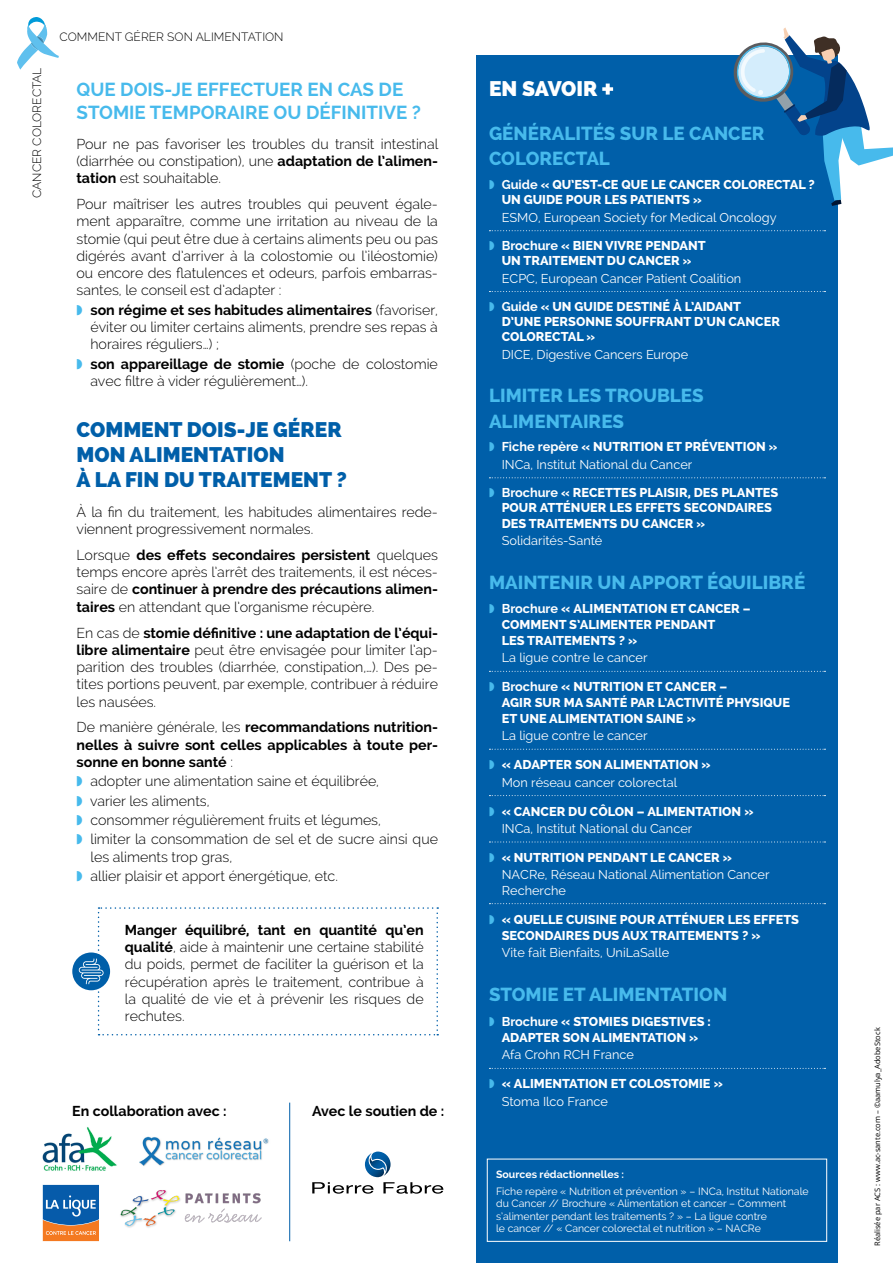
<style>
.page{position:relative;width:893px;height:1263px;background:#fff}
.page>*{position:absolute;margin:0;border:0;box-sizing:border-box;transform-origin:0 0}
.t1{font:800 21px/25.2px "Raleway";color:#005fa9}
.t2{font:800 21px "Raleway";letter-spacing:-.005em;color:#fff}
.t3{font:800 18.75px/25.2px "Raleway";color:#47baec}
.t4{font:700 18.75px/22.5px "Raleway";color:#47baec}
.t5{font:300 14.25px/17.2px "Raleway";color:#000;text-align:justify}
.t6{font:700 14.25px/17.2px "Raleway";color:#000;text-align:justify}
.t7{font:800 12.75px/15.3px "Raleway";color:#fff}
.t8{font:12.75px/15.3px "Raleway";color:#fff}
.t9{font:300 12px "Raleway";color:#000}
.t10{font:10.5px/12.6px "Raleway";color:#fff}
.t11{font:700 10.5px "Raleway";color:#fff}
.Intervenant{font:7.5px "Open Sans";color:#000}
.s1{font-weight:700}
.s2{color:#47baec}
.s3{font-weight:300}
.s4{font-size:13.5px}
</style>
<div class="page">
<svg style="left:17px;top:17px;width:41px;height:53px"></svg>
<div style="left:476px;top:55px;width:362px;height:1208px;background:#005fa9"></div>
<svg style="left:489px;top:230px;width:336px;height:1px"></svg>
<svg style="left:489px;top:291px;width:336px;height:1px"></svg>
<svg style="left:489px;top:477px;width:336px;height:1px"></svg>
<svg style="left:489px;top:671px;width:336px;height:1px"></svg>
<svg style="left:489px;top:749px;width:336px;height:1px"></svg>
<svg style="left:489px;top:795px;width:336px;height:1px"></svg>
<svg style="left:489px;top:841px;width:336px;height:1px"></svg>
<svg style="left:489px;top:903px;width:336px;height:1px"></svg>
<svg style="left:489px;top:1068px;width:336px;height:1px"></svg>
<svg style="left:602px;top:84px;width:11px;height:11px"></svg>
<svg style="left:733px;top:27px;width:160px;height:179px"></svg>
<div style="left:72px;top:952px;width:38px;height:38px;background:#005fa9;border-radius:50%"></div>
<svg style="left:79px;top:907px;width:359px;height:128px"></svg>
<svg style="left:312px;top:1151px;width:131px;height:43px"></svg>
<img style="left:120px;top:1190px;width:142px;height:38px">
<img style="left:42px;top:1127px;width:75px;height:44px">
<svg style="left:42px;top:1184px;width:57px;height:58px;background:#6a7a90"></svg>
<img style="left:139px;top:1136px;width:130px;height:30px">
<hr style="left:289px;top:1102px;width:1px;height:139px;background:#005fa9">
<div style="left:487px;top:1159px;width:340px;height:83px;border:1px solid #fff"></div>
<p class="t9" style="left:30px;top:198px;width:132px;rotate:-90deg">CANCER COLORECTAL</p>
<p class="t9" style="left:60px;top:30px;width:226px">COMMENT GÉRER SON ALIMENTATION</p>
<p class="t4" style="left:77px;top:79px;width:346px">QUE DOIS-JE EFFECTUER EN CAS DE<br>STOMIE TEMPORAIRE OU DÉFINITIVE ?</p>
<p class="t5" style="left:77px;top:135px;width:363px">Pour ne pas favoriser les troubles du transit intestinal (diarrhée ou constipation), une <span class="s1">adaptation de l’alimen&shy;tation</span> est souhaitable.</p>
<p class="t5" style="left:77px;top:195px;width:363px">Pour maîtriser les autres troubles qui peuvent égale&shy;ment apparaître, comme une irritation au niveau de la stomie (qui peut être due à certains aliments peu ou pas digérés avant d’arriver à la colostomie ou l’iléostomie) ou encore des flatulences et odeurs, parfois embarras&shy;santes, le conseil est d’adapter :</p>
<p class="t5" style="left:90px;top:301px;width:349px;text-indent:-14px"><span class="s2">◗</span> <span class="s1">son régime et ses habitudes alimentaires</span> (favoriser, éviter ou limiter certains aliments, prendre ses repas à horaires réguliers…) ;</p>
<p class="t5" style="left:90px;top:355px;width:349px;text-indent:-14px"><span class="s2">◗</span> <span class="s1">son appareillage de stomie</span> (poche de colostomie avec filtre à vider régulièrement…).</p>
<p class="t1" style="left:77px;top:417px;width:272px">COMMENT DOIS-JE GÉRER<br>MON ALIMENTATION<br>À LA FIN DU TRAITEMENT ?</p>
<p class="t5" style="left:77px;top:503px;width:363px">À la fin du traitement, les habitudes alimentaires rede&shy;viennent progressivement normales.</p>
<p class="t5" style="left:77px;top:546px;width:363px">Lorsque <span class="s1">des effets secondaires persistent</span> quelques temps encore après l’arrêt des traitements, il est néces&shy;saire de <span class="s1">continuer à prendre des précautions alimen&shy;taires</span> en attendant que l’organisme récupère.</p>
<p class="t5" style="left:77px;top:624px;width:363px">En cas de <span class="s1">stomie définitive : une adaptation de l’équi&shy;libre alimentaire</span> peut être envisagée pour limiter l’ap&shy;parition des troubles (diarrhée, constipation,…). Des pe&shy;tites portions peuvent, par exemple, contribuer à réduire les nausées.</p>
<p class="t6" style="left:77px;top:719px;width:363px"><span class="s3">De manière générale, les</span> recommandations nutrition&shy;nelles à suivre sont celles applicables à toute per&shy;sonne en bonne santé <span class="s3">:</span></p>
<p class="t5" style="left:77px;top:772px;width:304px"><span class="s2">◗</span> adopter une alimentation saine et équilibrée,</p>
<p class="t5" style="left:77px;top:792px;width:135px"><span class="s2">◗</span> varier les aliments,</p>
<p class="t5" style="left:77px;top:811px;width:306px"><span class="s2">◗</span> consommer régulièrement fruits et légumes,</p>
<p class="t5" style="left:90px;top:830px;width:349px;text-indent:-14px"><span class="s2">◗</span> limiter la consommation de sel et de sucre ainsi que les aliments trop gras,</p>
<p class="t5" style="left:77px;top:867px;width:263px"><span class="s2">◗</span> allier plaisir et apport énergétique, etc.</p>
<p class="t5" style="left:125px;top:921px;width:300px"><span class="s1">Manger équilibré, tant en quantité qu’en qualité</span>, aide à maintenir une certaine stabilité du poids, permet de faciliter la guérison et la récupération après le traitement, contribue à la qualité de vie et à prévenir les risques de rechutes.</p>
<p class="t6" style="left:72px;top:1103px;width:156px">En collaboration avec :</p>
<p class="t6" style="left:312px;top:1103px;width:134px">Avec le soutien de :</p>
<p class="t2" style="left:489px;top:77px;width:110px">EN SAVOIR</p>
<p class="t3" style="left:489px;top:121px;width:277px">GÉNÉRALITÉS SUR LE CANCER<br>COLORECTAL</p>
<p class="t7" style="left:502px;top:177px;width:315px;text-indent:-13px"><span class="s2">◗</span> <span class="s1">Guide</span> « QU’EST-CE QUE LE CANCER COLORECTAL ?<br>UN GUIDE POUR LES PATIENTS »</p>
<p class="t8" style="left:502px;top:210px;width:276px">ESMO, European Society for Medical Oncology</p>
<p class="t7" style="left:489px;top:238px;width:218px;text-align:center"><span class="s2">◗</span> <span class="s1">Brochure</span> « BIEN VIVRE PENDANT<br>UN TRAITEMENT DU CANCER »</p>
<p class="t8" style="left:502px;top:270px;width:241px">ECPC, European Cancer Patient Coalition</p>
<p class="t7" style="left:502px;top:299px;width:280px;text-indent:-13px"><span class="s2">◗</span> <span class="s1">Guide</span> « UN GUIDE DESTINÉ À L’AIDANT<br>D’UNE PERSONNE SOUFFRANT D’UN CANCER<br>COLORECTAL »</p>
<p class="t8" style="left:502px;top:346px;width:188px">DICE, Digestive Cancers Europe</p>
<p class="t3" style="left:489px;top:383px;width:216px">LIMITER LES TROUBLES<br>ALIMENTAIRES</p>
<p class="t7" style="left:489px;top:439px;width:290px"><span class="s2">◗</span> <span class="s1">Fiche repère</span> « NUTRITION ET PRÉVENTION »</p>
<p class="t8" style="left:502px;top:457px;width:192px">INCa, Institut National du Cancer</p>
<p class="t7" style="left:502px;top:485px;width:278px;text-indent:-13px"><span class="s2">◗</span> <span class="s1">Brochure</span> « RECETTES PLAISIR, DES PLANTES<br>POUR ATTÉNUER LES EFFETS SECONDAIRES<br>DES TRAITEMENTS DU CANCER »</p>
<p class="t8" style="left:502px;top:533px;width:102px">Solidarités-Santé</p>
<p class="t3" style="left:489px;top:570px;width:318px">MAINTENIR UN APPORT ÉQUILIBRÉ</p>
<p class="t7" style="left:502px;top:601px;width:251px;line-height:15.8px;text-indent:-13px"><span class="s2">◗</span> <span class="s1">Brochure</span> <span class="s4">«</span> ALIMENTATION ET CANCER –<br>COMMENT S’ALIMENTER PENDANT<br>LES TRAITEMENTS ? <span class="s4">»</span></p>
<p class="t8" style="left:502px;top:650px;width:147px">La ligue contre le cancer</p>
<p class="t7" style="left:502px;top:679px;width:290px;line-height:15.8px;text-indent:-13px"><span class="s2">◗</span> <span class="s1">Brochure</span> <span class="s4">«</span> NUTRITION ET CANCER –<br>AGIR SUR MA SANTÉ PAR L’ACTIVITÉ PHYSIQUE<br>ET UNE ALIMENTATION SAINE <span class="s4">»</span></p>
<p class="t8" style="left:502px;top:728px;width:147px">La ligue contre le cancer</p>
<p class="t7" style="left:489px;top:757px;width:223px"><span class="s2">◗</span> <span class="s4">«</span> ADAPTER SON ALIMENTATION <span class="s4">»</span></p>
<p class="t8" style="left:502px;top:774px;width:177px">Mon réseau cancer colorectal</p>
<p class="t7" style="left:489px;top:803px;width:266px"><span class="s2">◗</span> <span class="s4">«</span> CANCER DU CÔLON – ALIMENTATION <span class="s4">»</span></p>
<p class="t8" style="left:502px;top:821px;width:192px">INCa, Institut National du Cancer</p>
<p class="t7" style="left:489px;top:850px;width:244px"><span class="s2">◗</span> <span class="s4">«</span> NUTRITION PENDANT LE CANCER <span class="s4">»</span></p>
<p class="t8" style="left:502px;top:867px;width:269px">NACRe, Réseau National Alimentation Cancer<br>Recherche</p>
<p class="t7" style="left:502px;top:911px;width:299px;line-height:16.2px;text-indent:-13px"><span class="s2">◗</span> <span class="s4">«</span> QUELLE CUISINE POUR ATTÉNUER LES EFFETS<br>SECONDAIRES DUS AUX TRAITEMENTS ? <span class="s4">»</span></p>
<p class="t8" style="left:502px;top:945px;width:169px">Vite fait Bienfaits, UniLaSalle</p>
<p class="t3" style="left:489px;top:982px;width:240px">STOMIE ET ALIMENTATION</p>
<p class="t7" style="left:489px;top:1013px;width:223px;line-height:16.2px;text-align:center"><span class="s2">◗</span> <span class="s1">Brochure</span> <span class="s4">«</span> STOMIES DIGESTIVES :<br>ADAPTER SON ALIMENTATION <span class="s4">»</span></p>
<p class="t8" style="left:502px;top:1047px;width:134px">Afa Crohn RCH France</p>
<p class="t7" style="left:489px;top:1076px;width:235px"><span class="s2">◗</span> <span class="s4">«</span> ALIMENTATION ET COLOSTOMIE <span class="s4">»</span></p>
<p class="t8" style="left:502px;top:1094px;width:108px">Stoma Ilco France</p>
<p class="t11" style="left:496px;top:1168px;width:129px">Sources rédactionnelles :</p>
<p class="t10" style="left:496px;top:1184px;width:314px">Fiche repère « Nutrition et prévention » – INCa, Institut Nationale du Cancer // Brochure « Alimentation et cancer – Comment s’alimenter pendant les traitements ? » – La ligue contre<br>le cancer // « Cancer colorectal et nutrition » – NACRe</p>
<p class="Intervenant" style="left:872px;top:1246px;width:220px;rotate:-90deg">Réalisée par ACS : www.ac-sante.com – ©aamulya_AdobeStock</p>
</div>
